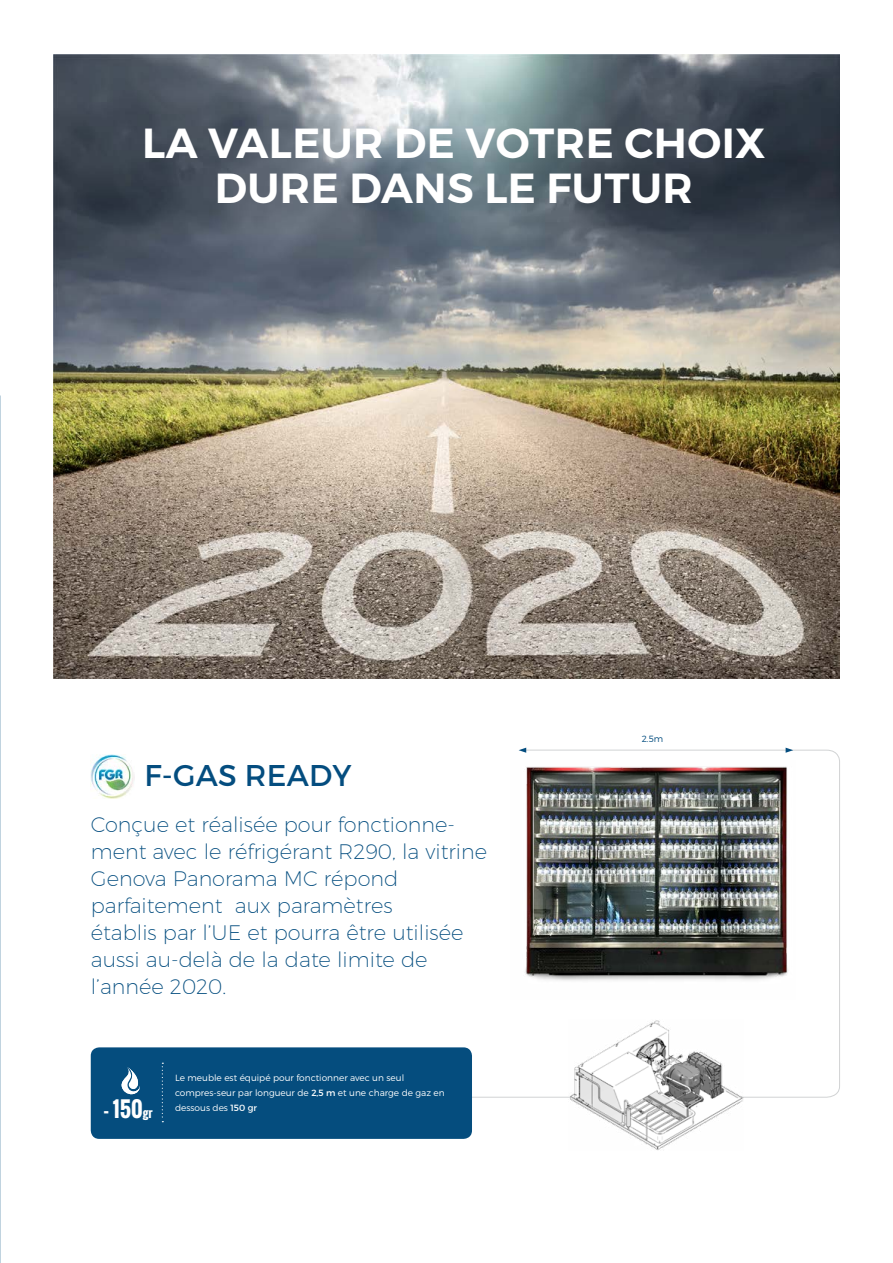
<style>
.page{position:relative;width:893px;height:1263px;background:#fff}
.page>*{position:absolute;margin:0;border:0;box-sizing:border-box;transform-origin:0 0}
.t1{font:600 42px/45px "Montserrat";letter-spacing:.01em;color:#fff;text-align:center}
.t2{font:30px "Montserrat";letter-spacing:.01em;color:#044d7f}
.t3{font:200 21px/27px "Montserrat";color:#044d7f}
.t4{font:700 21px "Oswald";color:#fff}
.t5{font:300 9px/15px "Montserrat";color:#fff}
.t6{font:300 9px "Montserrat";color:#044d7f}
.s1{font-size:12px}
.s2{font-weight:400}
</style>
<div class="page">
<img style="left:54px;top:55px;width:786px;height:623px">
<img style="left:90px;top:754px;width:44px;height:45px">
<img style="left:466px;top:749px;width:374px;height:349px">
<img style="left:569px;top:1019px;width:174px;height:131px">
<svg style="left:519px;top:748px;width:7px;height:5px"></svg>
<svg style="left:786px;top:748px;width:7px;height:5px"></svg>
<div style="left:91px;top:1047px;width:381px;height:92px;background:#054d7e;border-radius:9px"></div>
<svg style="left:162px;top:1063px;width:1px;height:59px"></svg>
<svg style="left:121px;top:1067px;width:19px;height:28px"></svg>
<h1 class="t1" style="left:142px;top:121px;width:625px">LA VALEUR DE VOTRE CHOIX<br>DURE DANS LE FUTUR</h1>
<h2 class="t2" style="left:144px;top:757px;width:209px">F-GAS READY</h2>
<p class="t3" style="left:91px;top:810px;width:398px">Conçue et réalisée pour fonctionne&shy;ment avec le réfrigérant R290, la vitrine<br>Genova Panorama MC répond parfaitement aux paramètres<br>établis par l’UE et pourra être utilisée aussi au-delà de la date limite de l’année 2020.</p>
<p class="t4" style="left:104px;top:1093px;width:50px">- 150<span class="s1">gr</span></p>
<p class="t5" style="left:175px;top:1070px;width:271px">Le meuble est équipé pour fonctionner avec un seul compres-seur par longueur de <span class="s2">2,5 m</span> et une charge de gaz en dessous des <span class="s2">150 gr</span></p>
<p class="t6" style="left:642px;top:733px;width:23px">2.5m</p>
</div>
